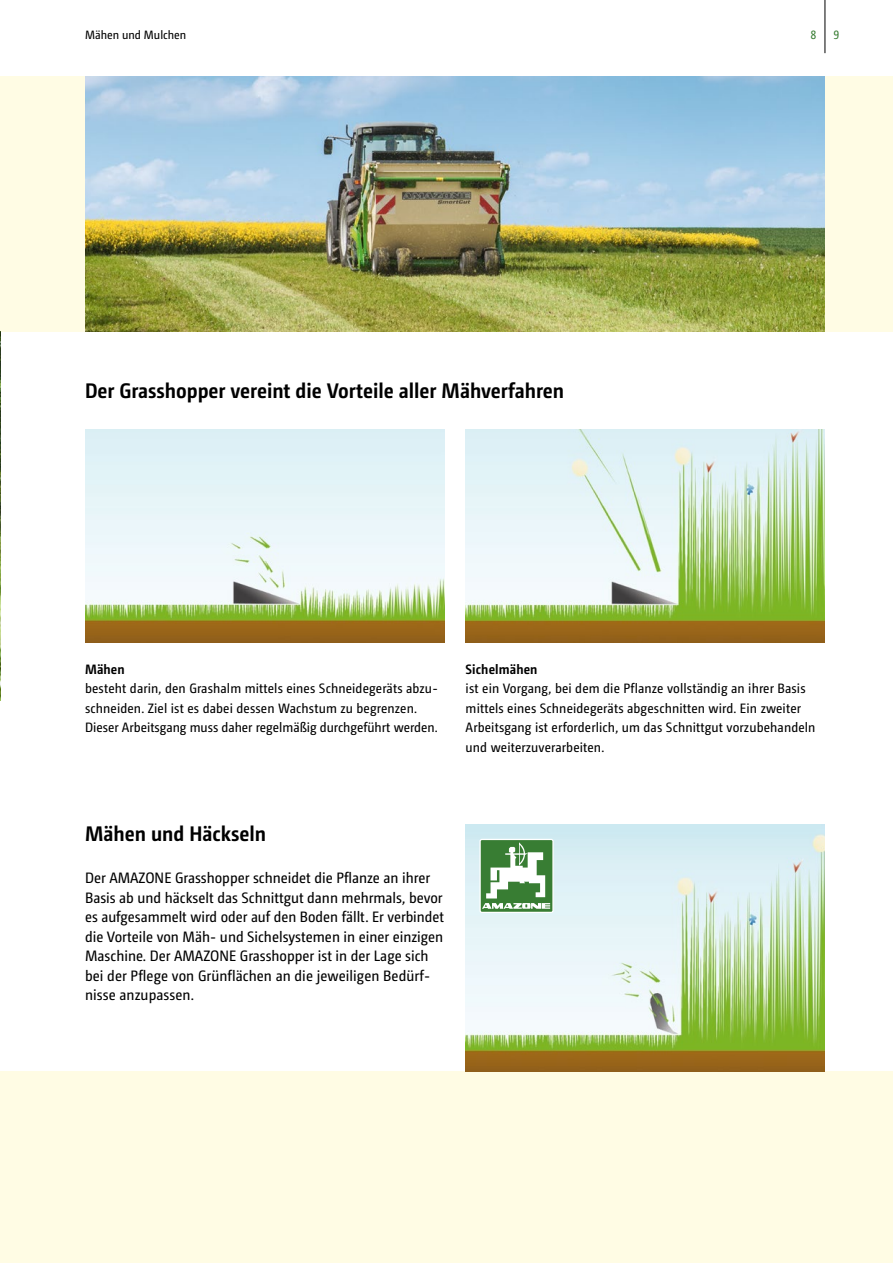
<style>
.page{position:relative;width:893px;height:1263px;background:#fff}
.page>*{position:absolute;margin:0;border:0;box-sizing:border-box;transform-origin:0 0}
.Subhead{font:700 21px "Camingo Dos Pro S Cd";color:#000}
.Body{font:15px/19.5px "Camingo Dos Pro S Cd";color:#000}
.BU_Head{font:13.5px/19.5px "Camingo Dos Pro S Cd";letter-spacing:.01em;color:#000}
.BU_Head-2{font:700 13.5px "Camingo Dos Pro S Cd";letter-spacing:.01em;color:#000}
.Kolumnentitel{font:12px "Camingo Dos Pro S Cd";color:#000}
.t1{font:12px "Camingo Dos Pro S Cd";color:#387d33}
</style>
<div class="page">
<div style="left:0;top:77px;width:893px;height:255px;background:#fffce4"></div>
<div style="left:0;top:1071px;width:893px;height:192px;background:#fffce4"></div>
<img style="left:0;top:332px;width:1px;height:369px">
<img style="left:85px;top:77px;width:740px;height:255px">
<img style="left:85px;top:429px;width:359px;height:213px">
<img style="left:466px;top:429px;width:359px;height:213px">
<img style="left:466px;top:825px;width:359px;height:246px">
<div style="left:480px;top:839px;width:73px;height:73px;background:#387d33;border-radius:2px"></div>
<div style="left:479px;top:839px;width:75px;height:74px;border:1px solid #fff;border-radius:2px"></div>
<svg style="left:482px;top:842px;width:68px;height:67px"></svg>
<hr style="left:825px;top:0;width:1px;height:53px;background:#000">
<p class="Kolumnentitel" style="left:85px;top:28px;width:103px">Mähen und Mulchen</p>
<p class="t1" style="left:810px;top:28px;width:7px">8</p>
<p class="t1" style="left:833px;top:28px;width:7px">9</p>
<p class="Subhead" style="left:85px;top:378px;width:480px">Der Grasshopper vereint die Vorteile aller Mähverfahren</p>
<p class="BU_Head-2" style="left:85px;top:661px;width:41px">Mähen</p>
<p class="BU_Head" style="left:85px;top:678px;width:354px">besteht darin, den Grashalm mittels eines Schneidegeräts abzu&shy;schneiden. Ziel ist es dabei dessen Wachstum zu begrenzen.<br>Dieser Arbeitsgang muss daher regelmäßig durchgeführt werden.</p>
<p class="BU_Head-2" style="left:466px;top:661px;width:73px">Sichelmähen</p>
<p class="BU_Head" style="left:466px;top:678px;width:351px">ist ein Vorgang, bei dem die Pflanze vollständig an ihrer Basis mittels eines Schneidegeräts abgeschnitten wird. Ein zweiter Arbeitsgang ist erforderlich, um das Schnittgut vorzubehandeln und weiterzuverarbeiten.</p>
<p class="Subhead" style="left:85px;top:821px;width:183px">Mähen und Häckseln</p>
<p class="Body" style="left:85px;top:868px;width:360px">Der AMAZONE Grasshopper schneidet die Pflanze an ihrer Basis ab und häckselt das Schnittgut dann mehrmals, bevor es aufgesammelt wird oder auf den Boden fällt. Er verbindet die Vorteile von Mäh- und Sichelsystemen in einer einzigen Maschine. Der AMAZONE Grasshopper ist in der Lage sich bei der Pflege von Grünflächen an die jeweiligen Bedürf&shy;nisse anzupassen.</p>
</div>
